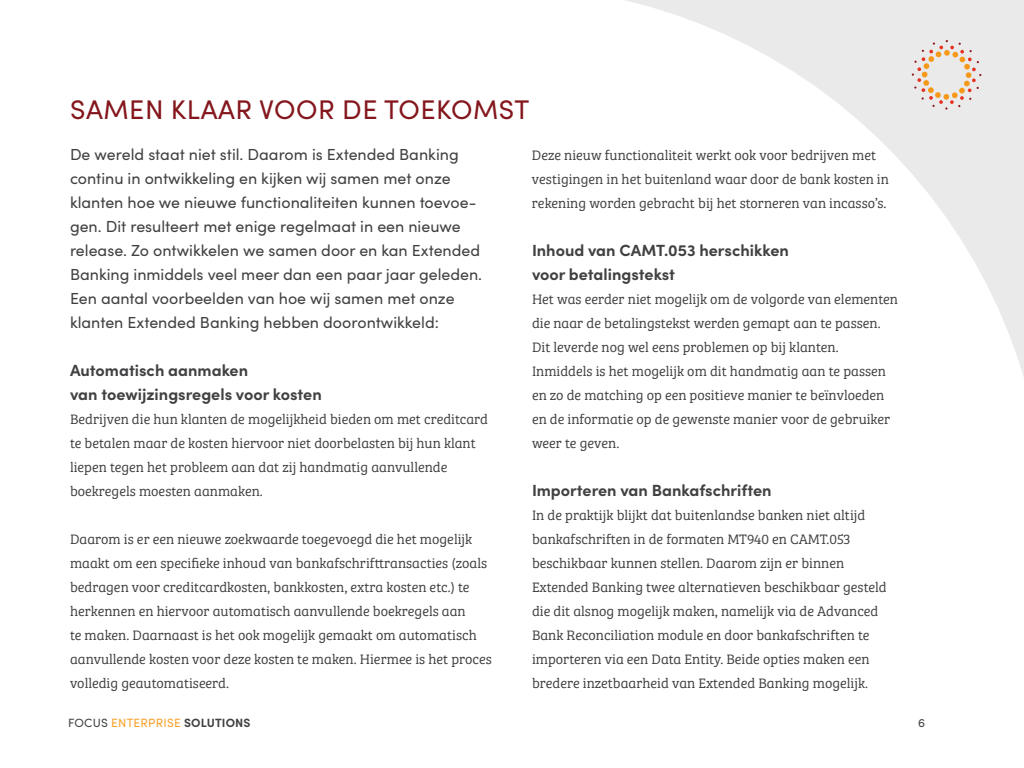
<style>
.page{position:relative;width:1024px;height:768px;background:#fff}
.page>*{position:absolute;margin:0;border:0;box-sizing:border-box;transform-origin:0 0}
.t1{font:27px "Sofia Pro";letter-spacing:.02em;color:#84171d}
.t2{font:700 16.2px/24px "Sofia Pro";color:#414143}
.t3{font:16px/24px "Sofia Pro";color:#414143}
.t4{font:14.2px/24px "Bree Serif Lt";color:#414143}
.t5{font:12px "Sofia Pro";letter-spacing:.02em;color:#f9a028}
.t6{font:12px "Sofia Pro";color:#414143}
.s1{color:#414143}
.s2{font-weight:700;color:#414143}
</style>
<div class="page">
<svg style="left:625px;top:0;width:399px;height:377px"></svg>
<svg style="left:912px;top:40px;width:69px;height:70px;background:#e9dace"></svg>
<h1 class="t1" style="left:70px;top:90px;width:461px">SAMEN KLAAR VOOR DE TOEKOMST</h1>
<p class="t3" style="left:70px;top:142px;width:414px">De wereld staat niet stil. Daarom is Extended Banking continu in ontwikkeling en kijken wij samen met onze klanten hoe we nieuwe functionaliteiten kunnen toevoe&shy;gen. Dit resulteert met enige regelmaat in een nieuwe release. Zo ontwikkelen we samen door en kan Extended Banking inmiddels veel meer dan een paar jaar geleden.<br>Een aantal voorbeelden van hoe wij samen met onze klanten Extended Banking hebben doorontwikkeld:</p>
<p class="t2" style="left:70px;top:357px;width:253px">Automatisch aanmaken<br>van toewijzingsregels voor kosten</p>
<p class="t4" style="left:70px;top:406px;width:420px">Bedrijven die hun klanten de mogelijkheid bieden om met creditcard te betalen maar de kosten hiervoor niet doorbelasten bij hun klant liepen tegen het probleem aan dat zij handmatig aanvullende boekregels moesten aanmaken.</p>
<p class="t4" style="left:70px;top:526px;width:423px">Daarom is er een nieuwe zoekwaarde toegevoegd die het mogelijk maakt om een specifieke inhoud van bankafschrifttransacties (zoals bedragen voor creditcardkosten, bankkosten, extra kosten etc.) te herkennen en hiervoor automatisch aanvullende boekregels aan<br>te maken. Daarnaast is het ook mogelijk gemaakt om automatisch aanvullende kosten voor deze kosten te maken. Hiermee is het proces volledig geautomatiseerd.</p>
<p class="t4" style="left:532px;top:142px;width:358px">Deze nieuw functionaliteit werkt ook voor bedrijven met vestigingen in het buitenland waar door de bank kosten in rekening worden gebracht bij het storneren van incasso’s.</p>
<p class="t2" style="left:532px;top:237px;width:258px">Inhoud van CAMT.053 herschikken voor betalingstekst</p>
<p class="t4" style="left:532px;top:286px;width:368px">Het was eerder niet mogelijk om de volgorde van elementen die naar de betalingstekst werden gemapt aan te passen.<br>Dit leverde nog wel eens problemen op bij klanten.<br>Inmiddels is het mogelijk om dit handmatig aan te passen en zo de matching op een positieve manier te beïnvloeden en de informatie op de gewenste manier voor de gebruiker weer te geven.</p>
<p class="t2" style="left:532px;top:477px;width:241px">Importeren van Bankafschriften</p>
<p class="t4" style="left:532px;top:502px;width:356px">In de praktijk blijkt dat buitenlandse banken niet altijd bankafschriften in de formaten MT940 en CAMT.053 beschikbaar kunnen stellen. Daarom zijn er binnen Extended Banking twee alternatieven beschikbaar gesteld die dit alsnog mogelijk maken, namelijk via de Advanced Bank Reconciliation module en door bankafschriften te importeren via een Data Entity. Beide opties maken een bredere inzetbaarheid van Extended Banking mogelijk.</p>
<p class="t5" style="left:68px;top:714px;width:184px"><span class="s1">FOCUS</span> ENTERPRISE <span class="s2">SOLUTIONS</span></p>
<p class="t6" style="left:918px;top:714px;width:9px">6</p>
</div>
